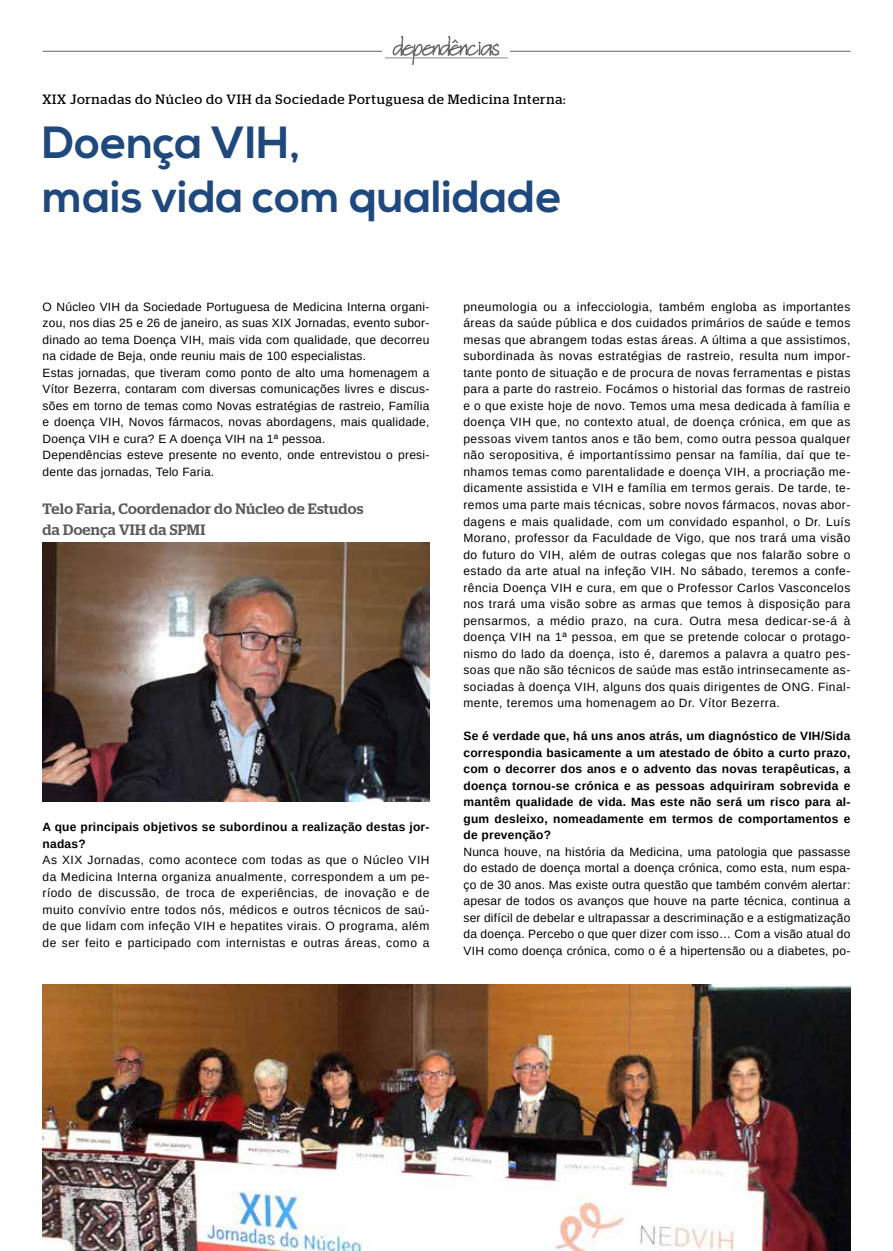
<style>
.page{position:relative;width:893px;height:1251px;background:#fff}
.page>*{position:absolute;margin:0;border:0;box-sizing:border-box;transform-origin:0 0}
.t1{font:700 45px/54px "Nexa";color:#1f497d}
.t2{font:500 15px/21px "Stag";letter-spacing:.015em;color:#58595b}
.t3{font:13.5px "Stag";letter-spacing:.06em;color:#000}
.t4{font:12px/16.5px "Liberation Sans";letter-spacing:.02em;color:#000;text-align:justify}
.t5{font:700 12px/16.5px "Liberation Sans";letter-spacing:.02em;color:#000}
</style>
<div class="page">
<hr style="left:43px;top:51px;width:367px;height:1px;background:#636466">
<hr style="left:483px;top:51px;width:367px;height:1px;background:#636466">
<div style="left:383px;top:27px;width:127px;height:36px;background:#fff"></div>
<img style="left:385px;top:36px;width:123px;height:28px">
<img style="left:43px;top:542px;width:386px;height:259px">
<img style="left:43px;top:984px;width:807px;height:266px">
<p class="t3" style="left:43px;top:91px;width:525px">XIX Jornadas do Núcleo do VIH da Sociedade Portuguesa de Medicina Interna:</p>
<h1 class="t1" style="left:43px;top:117px;width:521px">Doença VIH,<br>mais vida com qualidade</h1>
<p class="t4" style="left:43px;top:298px;width:388px;text-align:left">O Núcleo VIH da Sociedade Portuguesa de Medicina Interna organi&shy;zou, nos dias 25 e 26 de janeiro, as suas XIX Jornadas, evento subor&shy;dinado ao tema Doença VIH, mais vida com qualidade, que decorreu na cidade de Beja, onde reuniu mais de 100 especialistas.<br>Estas jornadas, que tiveram como ponto de alto uma homenagem a Vítor Bezerra, contaram com diversas comunicações livres e discus&shy;sões em torno de temas como Novas estratégias de rastreio, Família e doença VIH, Novos fármacos, novas abordagens, mais qualidade, Doença VIH e cura? E A doença VIH na 1ª pessoa.<br>Dependências esteve presente no evento, onde entrevistou o presi&shy;dente das jornadas, Telo Faria.</p>
<p class="t2" style="left:43px;top:497px;width:322px">Telo Faria, Coordenador do Núcleo de Estudos da Doença VIH da SPMI</p>
<p class="t5" style="left:43px;top:818px;width:388px">A que principais objetivos se subordinou a realização destas jor&shy;nadas?</p>
<p class="t4" style="left:43px;top:851px;width:388px">As XIX Jornadas, como acontece com todas as que o Núcleo VIH da Medicina Interna organiza anualmente, correspondem a um pe&shy;ríodo de discussão, de troca de experiências, de inovação e de muito convívio entre todos nós, médicos e outros técnicos de saú&shy;de que lidam com infeção VIH e hepatites virais. O programa, além de ser feito e participado com internistas e outras áreas, como a</p>
<p class="t4" style="left:463px;top:298px;width:388px">pneumologia ou a infecciologia, também engloba as importantes áreas da saúde pública e dos cuidados primários de saúde e temos mesas que abrangem todas estas áreas. A última a que assistimos, subordinada às novas estratégias de rastreio, resulta num impor&shy;tante ponto de situação e de procura de novas ferramentas e pistas para a parte do rastreio. Focámos o historial das formas de rastreio e o que existe hoje de novo. Temos uma mesa dedicada à família e doença VIH que, no contexto atual, de doença crónica, em que as pessoas vivem tantos anos e tão bem, como outra pessoa qualquer não seropositiva, é importantíssimo pensar na família, daí que te&shy;nhamos temas como parentalidade e doença VIH, a procriação me&shy;dicamente assistida e VIH e família em termos gerais. De tarde, te&shy;remos uma parte mais técnicas, sobre novos fármacos, novas abor&shy;dagens e mais qualidade, com um convidado espanhol, o Dr. Luís Morano, professor da Faculdade de Vigo, que nos trará uma visão do futuro do VIH, além de outras colegas que nos falarão sobre o estado da arte atual na infeção VIH. No sábado, teremos a confe&shy;rência Doença VIH e cura, em que o Professor Carlos Vasconcelos nos trará uma visão sobre as armas que temos à disposição para pensarmos, a médio prazo, na cura. Outra mesa dedicar-se-á à doença VIH na 1ª pessoa, em que se pretende colocar o protago&shy;nismo do lado da doença, isto é, daremos a palavra a quatro pes&shy;soas que não são técnicos de saúde mas estão intrinsecamente as&shy;sociadas à doença VIH, alguns dos quais dirigentes de ONG. Final&shy;mente, teremos uma homenagem ao Dr. Vítor Bezerra.</p>
<p class="t5" style="left:463px;top:727px;width:388px;text-align:justify">Se é verdade que, há uns anos atrás, um diagnóstico de VIH/Sida correspondia basicamente a um atestado de óbito a curto prazo, com o decorrer dos anos e o advento das novas terapêuticas, a doença tornou-se crónica e as pessoas adquiriram sobrevida e mantêm qualidade de vida. Mas este não será um risco para al&shy;gum desleixo, nomeadamente em termos de comportamentos e de prevenção?</p>
<p class="t4" style="left:463px;top:843px;width:388px">Nunca houve, na história da Medicina, uma patologia que passasse do estado de doença mortal a doença crónica, como esta, num espa&shy;ço de 30 anos. Mas existe outra questão que também convém alertar: apesar de todos os avanços que houve na parte técnica, continua a ser difícil de debelar e ultrapassar a descriminação e a estigmatização da doença. Percebo o que quer dizer com isso… Com a visão atual do VIH como doença crónica, como o é a hipertensão ou a diabetes, po-</p>
</div>
